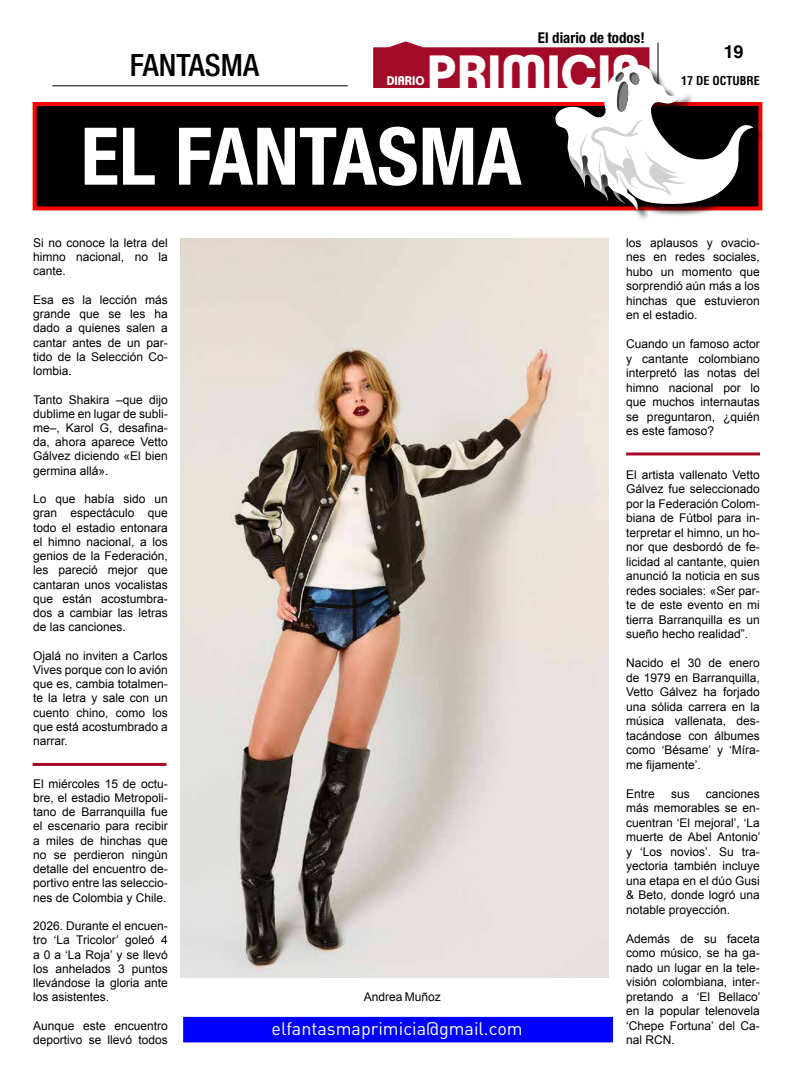
<style>
.page{position:relative;width:794px;height:1078px;background:#fff}
.page>*{position:absolute;margin:0;border:0;box-sizing:border-box;transform-origin:0 0}
.t1{font:700 condensed 79.6px "Helvetica Neue LT Std";color:#fff}
.t2{font:700 49.4px "Clemente P Dam";color:#fff}
.t3{font:500 condensed 30.7px "Helvetica Neue LT Std";color:#000}
.t4{font:18px "DINOT";color:#fff}
.t5{font:700 18px "Helvetica LT Std";color:#000}
.t6{font:700 condensed 14.9px "Helvetica Neue LT Std";color:#000}
.t7{font:700 12.2px "Clemente P Dam";color:#fff;scale:.96 1}
.t8{font:12px/14.5px "Arial";color:#000;text-align:justify}
.t9{font:700 condensed 12px "Helvetica LT Std";color:#000}
.s1{color:#fff}
</style>
<div class="page">
<hr style="left:52px;top:85px;width:296px;height:1px;background:#000">
<div style="left:35px;top:104px;width:725px;height:104px;background:#000"></div>
<div style="left:33px;top:102px;width:729px;height:108px;border:4px solid #f00"></div>
<div style="left:557px;top:66px;width:208px;height:156px;background:#000;opacity:.75"></div>
<div style="left:183px;top:1016px;width:430px;height:26px;background:#00f;border:3px solid #00f"></div>
<hr style="left:626px;top:452px;width:134px;height:3px;background:#a30a27">
<hr style="left:33px;top:762px;width:133px;height:3px;background:#a30a27">
<img style="left:181px;top:238px;width:427px;height:738px">
<svg style="left:373px;top:42px;width:380px;height:168px"></svg>
<h3 class="t3" style="left:130px;top:46px;width:131px">FANTASMA</h3>
<p class="t6" style="left:538px;top:29px;width:113px">El diario de todos!<span class="s1">!</span></p>
<h2 class="t2" style="left:427px;top:43px;width:215px">PRIMICIA</h2>
<p class="t7" style="left:387px;top:73px;width:41px">DIARIO</p>
<h1 class="t1" style="left:81px;top:108px;width:442px">EL FANTASMA</h1>
<h3 class="t5" style="left:724px;top:41px;width:21px">19</h3>
<p class="t9" style="left:681px;top:73px;width:80px">17 DE OCTUBRE</p>
<p class="t8" style="left:33px;top:236px;width:136px;line-height:14.2px">Si no conoce la letra del himno nacional, no la cante.</p>
<p class="t8" style="left:33px;top:293px;width:136px;line-height:14.2px">Esa es la lección más grande que se les ha dado a quienes salen a cantar antes de un par&shy;tido de la Selección Co&shy;lombia.</p>
<p class="t8" style="left:33px;top:392px;width:136px;line-height:14.2px">Tanto Shakira –que dijo dublime en lugar de subli&shy;me–, Karol G, desafina&shy;da, ahora aparece Vetto Gálvez diciendo «El bien germina allá».</p>
<p class="t8" style="left:33px;top:492px;width:136px;line-height:14.2px">Lo que había sido un gran espectáculo que todo el estadio entonara el himno nacional, a los genios de la Federación, les pareció mejor que cantaran unos vocalistas que están acostumbra&shy;dos a cambiar las letras de las canciones.</p>
<p class="t8" style="left:33px;top:648px;width:136px;line-height:14.2px">Ojalá no inviten a Carlos Vives porque con lo avión que es, cambia totalmen&shy;te la letra y sale con un cuento chino, como los que está acostumbrado a narrar.</p>
<p class="t8" style="left:33px;top:776px;width:136px;line-height:14.2px">El miércoles 15 de octu&shy;bre, el estadio Metropoli&shy;tano de Barranquilla fue el escenario para recibir a miles de hinchas que no se perdieron ningún detalle del encuentro de&shy;portivo entre las seleccio&shy;nes de Colombia y Chile.</p>
<p class="t8" style="left:33px;top:918px;width:136px;line-height:14.2px">2026. Durante el encuen&shy;tro ‘La Tricolor’ goleó 4 a 0 a ‘La Roja’ y se llevó los anhelados 3 puntos llevándose la gloria ante los asistentes.</p>
<p class="t8" style="left:33px;top:1018px;width:136px;line-height:14.2px">Aunque este encuentro deportivo se llevó todos</p>
<p class="t8" style="left:364px;top:989px;width:78px">Andrea Muñoz</p>
<h3 class="t4" style="left:272px;top:1017px;width:252px">elfantasmaprimicia@gmail.com</h3>
<p class="t8" style="left:626px;top:235px;width:135px">los aplausos y ovacio&shy;nes en redes sociales, hubo un momento que sorprendió aún más a los hinchas que estuvieron en el estadio.</p>
<p class="t8" style="left:626px;top:337px;width:135px">Cuando un famoso actor y cantante colombiano interpretó las notas del himno nacional por lo que muchos internautas se preguntaron, ¿quién es este famoso?</p>
<p class="t8" style="left:626px;top:467px;width:135px">El artista vallenato Vetto Gálvez fue seleccionado por la Federación Colom&shy;biana de Fútbol para in&shy;terpretar el himno, un ho&shy;nor que desbordó de fe&shy;licidad al cantante, quien anunció la noticia en sus redes sociales: «Ser par&shy;te de este evento en mi tierra Barranquilla es un sueño hecho realidad”.</p>
<p class="t8" style="left:626px;top:655px;width:135px">Nacido el 30 de enero de 1979 en Barranquilla, Vetto Gálvez ha forjado una sólida carrera en la música vallenata, des&shy;tacándose con álbumes como ‘Bésame’ y ‘Míra&shy;me fijamente’.</p>
<p class="t8" style="left:626px;top:786px;width:30px">Entre</p>
<p class="t8" style="left:671px;top:786px;width:20px">sus</p>
<p class="t8" style="left:626px;top:786px;width:136px;text-indent:80px">canciones más memorables se en&shy;cuentran ‘El mejoral’, ‘La muerte de Abel Antonio’ y ‘Los novios’. Su tra&shy;yectoria también incluye una etapa en el dúo Gusi &amp; Beto, donde logró una notable proyección.</p>
<p class="t8" style="left:626px;top:931px;width:136px">Además de su faceta como músico, se ha ga&shy;nado un lugar en la tele&shy;visión colombiana, inter&shy;pretando a ‘El Bellaco’ en la popular telenovela ‘Chepe Fortuna’ del Ca&shy;nal RCN.</p>
</div>
